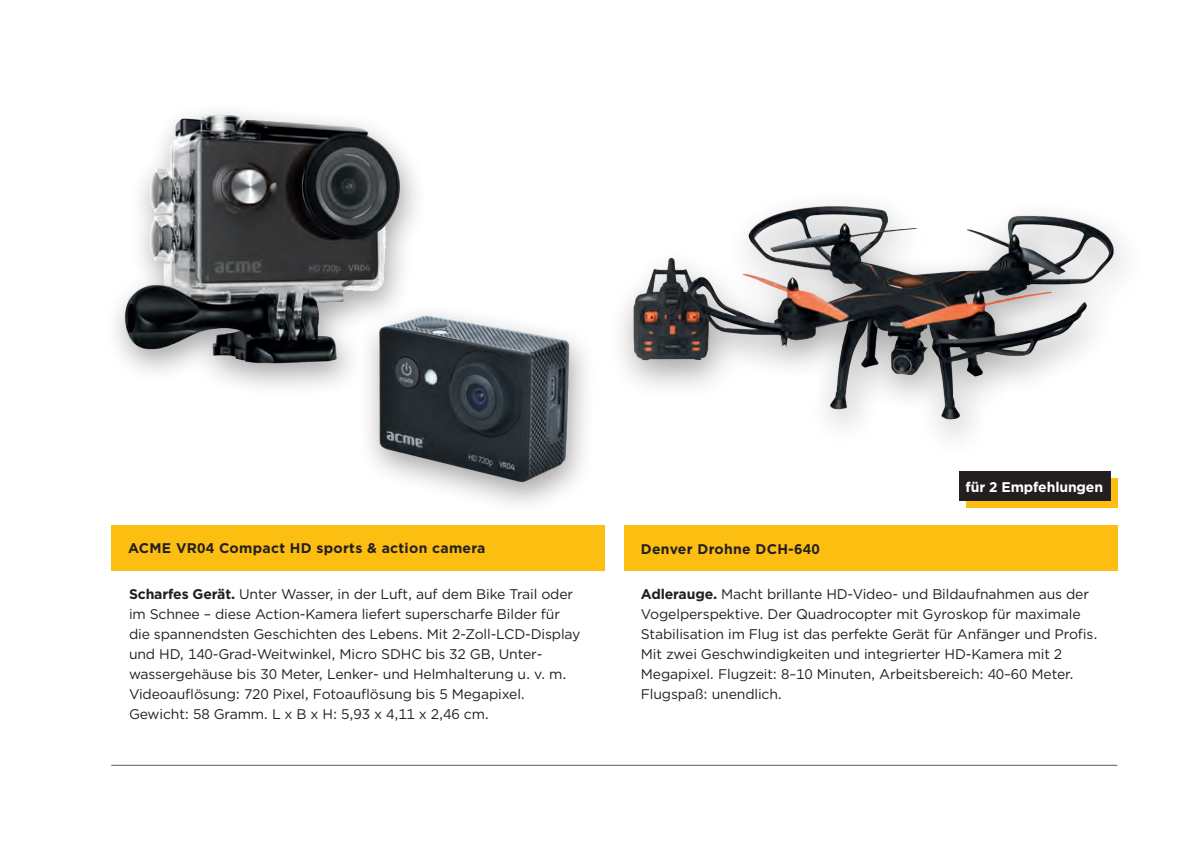
<style>
.page{position:relative;width:1191px;height:842px;background:#fff}
.page>*{position:absolute;margin:0;border:0;box-sizing:border-box;transform-origin:0 0}
.t1{font:14px/20px "Gotham";letter-spacing:-.01em;color:#231f20}
.t2{font:700 14px "Gotham";letter-spacing:.02em;color:#231f20}
.t3{font:700 14px "Gotham";letter-spacing:-.01em;color:#fff}
.s1{font-weight:700}
.s2{font-family:"Gotham Narrow"}
</style>
<div class="page">
<hr style="left:111px;top:765px;width:1006px;height:1px;background:#46616e">
<div style="left:965px;top:478px;width:152px;height:30px;background:#fdbe12"></div>
<div style="left:111px;top:525px;width:493px;height:45px;background:#fdbe12"></div>
<div style="left:624px;top:525px;width:493px;height:45px;background:#fdbe12"></div>
<img style="left:621px;top:205px;width:503px;height:227px">
<img style="left:369px;top:313px;width:217px;height:191px">
<div style="left:104px;top:100px;width:323px;height:298px;background:#231f20;opacity:.4"></div>
<img style="left:120px;top:100px;width:286px;height:283px">
<div style="left:958px;top:471px;width:152px;height:30px;background:#231f20"></div>
<p class="t2" style="left:128px;top:539px;width:359px">ACME VR04 Compact HD sports &amp; action camera</p>
<p class="t1" style="left:129px;top:583px;width:453px"><span class="s1">Scharfes Gerät.</span> Unter Wasser, in der Luft, auf dem Bike Trail oder im Schnee – diese Action-Kamera liefert superscharfe Bilder für die spannendsten Geschichten des Lebens. Mit 2-Zoll-LCD-Display und HD, 140-Grad-Weitwinkel, Micro SDHC bis 32 GB, Unter&shy;wassergehäuse bis 30 Meter, Lenker- und Helmhalterung u. v. m.<br>Videoauflösung: 720 Pixel, Fotoauflösung bis 5 Megapixel.<br>Gewicht: 58 Gramm. L x B x H: 5,93 x 4,11 x 2,46 cm.</p>
<p class="t2" style="left:641px;top:539px;width:181px">Denver Drohne DCH-640</p>
<p class="t3" style="left:965px;top:477px;width:139px">für 2 Empfehlungen</p>
<p class="t1" style="left:641px;top:583px;width:458px"><span class="s1">Adlerauge.</span> Macht brillante HD-Video- und Bildaufnahmen aus der Vogelperspektive. Der Quadrocopter mit Gyroskop für maximale Stabilisation im Flug ist das perfekte Gerät für Anfänger und Profis.<br>Mit zwei Geschwindigkeiten und integrierter HD-Kamera mit 2<br>Megapixel. Flugzeit: 8<span class="s2">–</span>10 Minuten, Arbeitsbereich: 40<span class="s2">–</span>60 Meter.<br>Flugspaß: unendlich.</p>
</div>
